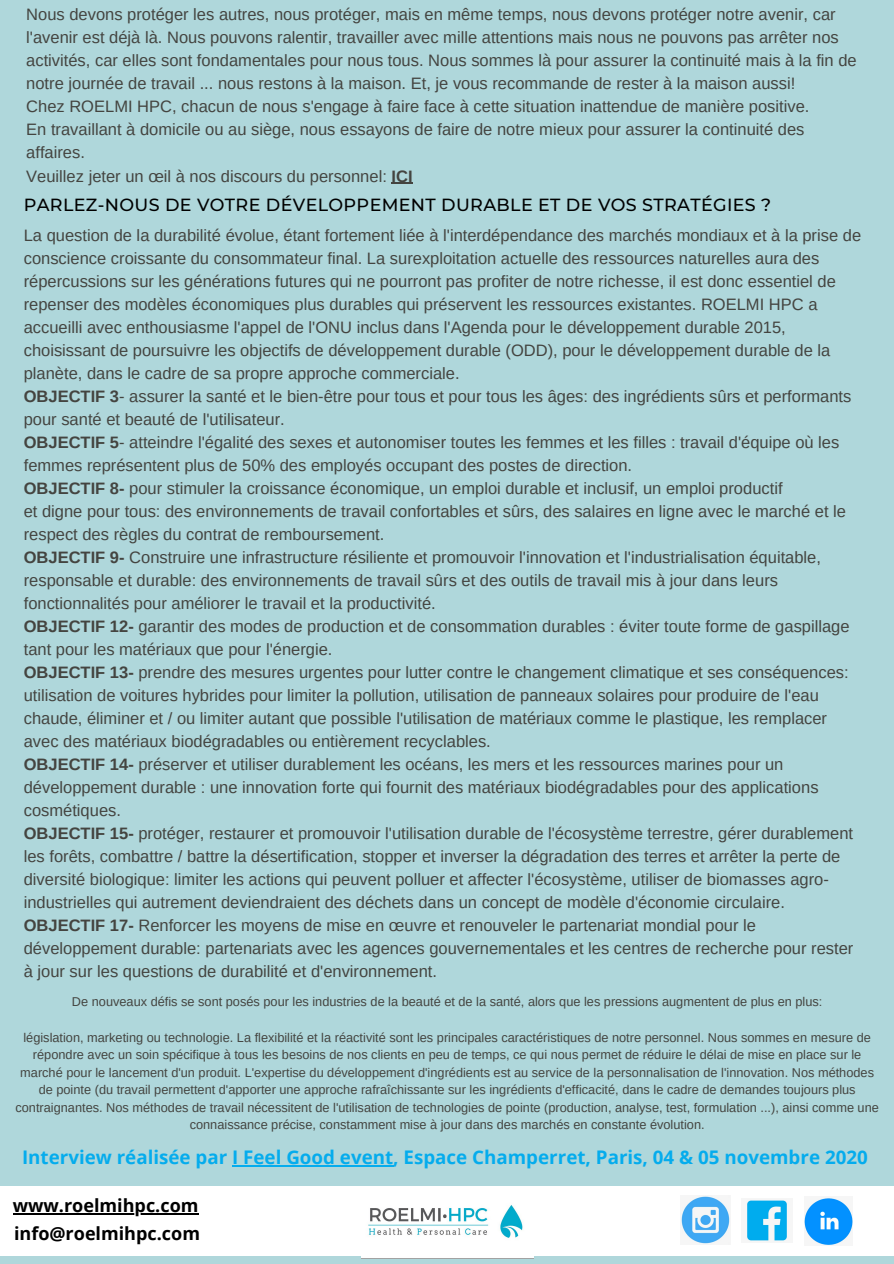
<style>
.page{position:relative;width:894px;height:1264px;background:#fff}
.page>*{position:absolute;margin:0;border:0;box-sizing:border-box;transform-origin:0 0}
.t1{font:700 18.75px "Open Sans";color:#05aced}
.t2{font:700 18px/28px "Open Sans";color:#000}
.t3{font:500 17.55px "Montserrat";letter-spacing:.02em;color:#000}
.t4{font:16.5px/23px "Arimo";color:#444440}
.t5{font:12.75px/17.5px "Arimo";color:#444440;text-align:center}
.s1{font-weight:700}
</style>
<div class="page">
<div style="left:0;top:0;width:893px;height:1263px;background:#afd7db"></div>
<div style="left:0;top:1185px;width:893px;height:70px;background:#fff"></div>
<img style="left:361px;top:1205px;width:172px;height:52px">
<img style="left:680px;top:1195px;width:50px;height:49px">
<img style="left:746px;top:1200px;width:42px;height:41px">
<img style="left:804px;top:1198px;width:48px;height:47px">
<svg style="left:391px;top:183px;width:21px;height:1px"></svg>
<hr style="left:13px;top:1213px;width:186px;height:1px;background:#000">
<hr style="left:232px;top:1164px;width:161px;height:2px;background:#05aced">
<p class="t4" style="left:26px;top:3px;width:831px">Nous devons protéger les autres, nous protéger, mais en même temps, nous devons protéger notre avenir, car l'avenir est déjà là. Nous pouvons ralentir, travailler avec mille attentions mais nous ne pouvons pas arrêter nos activités, car elles sont fondamentales pour nous tous. Nous sommes là pour assurer la continuité mais à la fin de notre journée de travail ... nous restons à la maison. Et, je vous recommande de rester à la maison aussi!<br>Chez ROELMI HPC, chacun de nous s'engage à faire face à cette situation inattendue de manière positive.<br>En travaillant à domicile ou au siège, nous essayons de faire de notre mieux pour assurer la continuité des affaires.<br>Veuillez jeter un œil à nos discours du personnel: <span class="s1">ICI</span></p>
<p class="t3" style="left:24px;top:194px;width:748px">PARLEZ-NOUS DE VOTRE DÉVELOPPEMENT DURABLE ET DE VOS STRATÉGIES ?</p>
<p class="t4" style="left:24px;top:224px;width:838px">La question de la durabilité évolue, étant fortement liée à l'interdépendance des marchés mondiaux et à la prise de conscience croissante du consommateur final. La surexploitation actuelle des ressources naturelles aura des répercussions sur les générations futures qui ne pourront pas profiter de notre richesse, il est donc essentiel de repenser des modèles économiques plus durables qui préservent les ressources existantes. ROELMI HPC a accueilli avec enthousiasme l'appel de l'ONU inclus dans l'Agenda pour le développement durable 2015, choisissant de poursuivre les objectifs de développement durable (ODD), pour le développement durable de la planète, dans le cadre de sa propre approche commerciale.<br><span class="s1">OBJECTIF 3</span>- assurer la santé et le bien-être pour tous et pour tous les âges: des ingrédients sûrs et performants pour santé et beauté de l'utilisateur.<br><span class="s1">OBJECTIF 5</span>- atteindre l'égalité des sexes et autonomiser toutes les femmes et les filles : travail d'équipe où les femmes représentent plus de 50% des employés occupant des postes de direction.<br><span class="s1">OBJECTIF 8-</span> pour stimuler la croissance économique, un emploi durable et inclusif, un emploi productif<br>et digne pour tous: des environnements de travail confortables et sûrs, des salaires en ligne avec le marché et le respect des règles du contrat de remboursement.<br><span class="s1">OBJECTIF 9-</span> Construire une infrastructure résiliente et promouvoir l'innovation et l'industrialisation équitable, responsable et durable: des environnements de travail sûrs et des outils de travail mis à jour dans leurs fonctionnalités pour améliorer le travail et la productivité.<br><span class="s1">OBJECTIF 12-</span> garantir des modes de production et de consommation durables : éviter toute forme de gaspillage tant pour les matériaux que pour l'énergie.<br><span class="s1">OBJECTIF 13-</span> prendre des mesures urgentes pour lutter contre le changement climatique et ses conséquences: utilisation de voitures hybrides pour limiter la pollution, utilisation de panneaux solaires pour produire de l'eau chaude, éliminer et / ou limiter autant que possible l'utilisation de matériaux comme le plastique, les remplacer avec des matériaux biodégradables ou entièrement recyclables.<br><span class="s1">OBJECTIF 14-</span> préserver et utiliser durablement les océans, les mers et les ressources marines pour un développement durable : une innovation forte qui fournit des matériaux biodégradables pour des applications cosmétiques.<br><span class="s1">OBJECTIF 15-</span> protéger, restaurer et promouvoir l'utilisation durable de l'écosystème terrestre, gérer durablement les forêts, combattre / battre la désertification, stopper et inverser la dégradation des terres et arrêter la perte de diversité biologique: limiter les actions qui peuvent polluer et affecter l'écosystème, utiliser de biomasses agro&shy;industrielles qui autrement deviendraient des déchets dans un concept de modèle d'économie circulaire.<br><span class="s1">OBJECTIF 17-</span> Renforcer les moyens de mise en œuvre et renouveler le partenariat mondial pour le développement durable: partenariats avec les agences gouvernementales et les centres de recherche pour rester à jour sur les questions de durabilité et d'environnement.</p>
<p class="t5" style="left:72px;top:993px;width:751px">De nouveaux défis se sont posés pour les industries de la beauté et de la santé, alors que les pressions augmentent de plus en plus:</p>
<p class="t5" style="left:15px;top:1028px;width:864px">législation, marketing ou technologie. La flexibilité et la réactivité sont les principales caractéristiques de notre personnel. Nous sommes en mesure de répondre avec un soin spécifique à tous les besoins de nos clients en peu de temps, ce qui nous permet de réduire le délai de mise en place sur le marché pour le lancement d'un produit. L'expertise du développement d'ingrédients est au service de la personnalisation de l'innovation. Nos méthodes de pointe (du travail permettent d'apporter une approche rafraîchissante sur les ingrédients d'efficacité, dans le cadre de demandes toujours plus contraignantes. Nos méthodes de travail nécessitent de l'utilisation de technologies de pointe (production, analyse, test, formulation ...), ainsi comme une connaissance précise, constamment mise à jour dans des marchés en constante évolution.</p>
<p class="t1" style="left:22px;top:1143px;width:847px">Interview réalisée par I Feel Good event, Espace Champerret, Paris, 04 &amp; 05 novembre 2020</p>
<p class="t2" style="left:13px;top:1191px;width:189px">www.roelmihpc.com info@roelmihpc.com</p>
</div>
